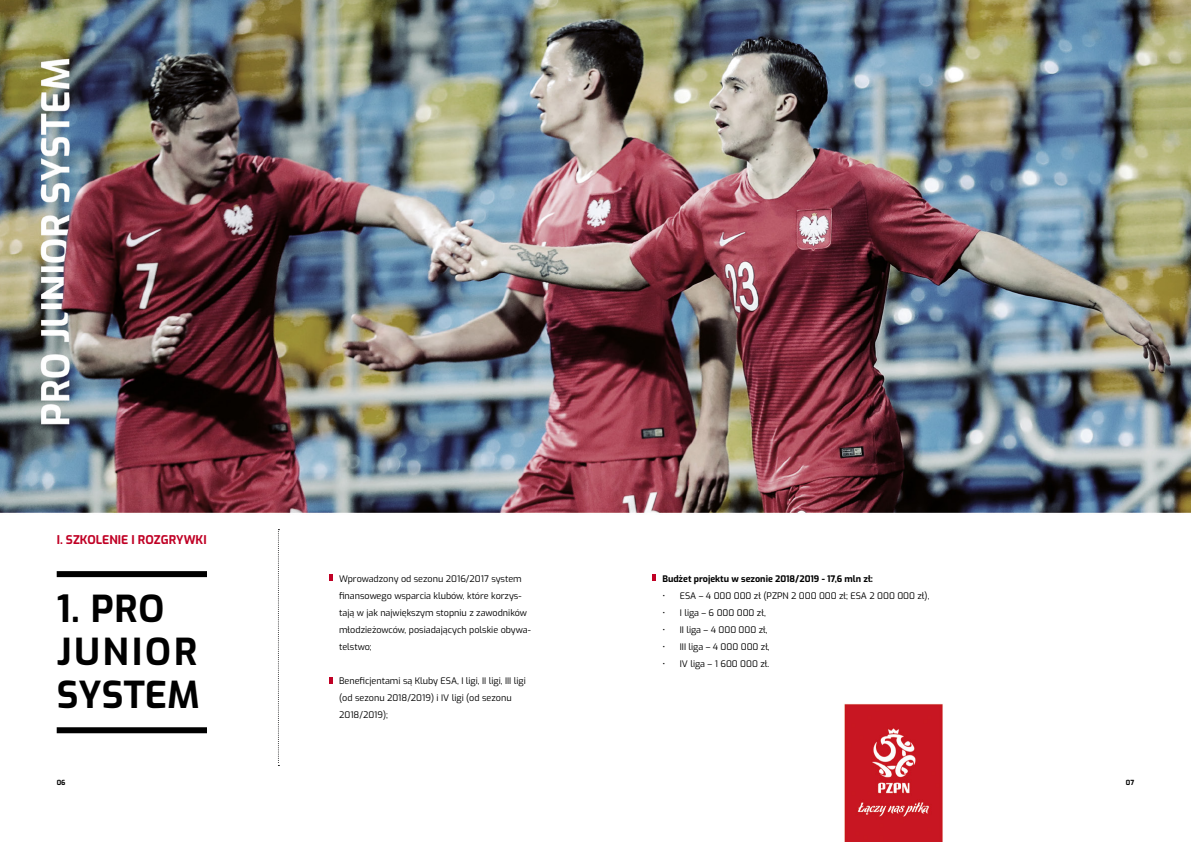
<style>
.page{position:relative;width:1191px;height:842px;background:#fff}
.page>*{position:absolute;margin:0;border:0;box-sizing:border-box;transform-origin:0 0}
.t1{font:700 37px "Exo";letter-spacing:.02em;color:#000}
.t2{font:700 12px "Exo";color:#c00025}
.t3{font:9px/17px "Exo";color:#000}
.t4{font:700 9px "Exo";color:#000}
.t5{font:700 7px "Exo";color:#000}
</style>
<div class="page">
<img style="left:0;top:0;width:1191px;height:842px">
<svg style="left:329px;top:574px;width:3px;height:7px"></svg>
<svg style="left:329px;top:677px;width:3px;height:7px"></svg>
<svg style="left:278px;top:529px;width:1px;height:237px"></svg>
<svg style="left:652px;top:574px;width:3px;height:7px"></svg>
<div style="left:57px;top:571px;width:150px;height:6px;background:#000"></div>
<div style="left:57px;top:727px;width:150px;height:6px;background:#000"></div>
<p class="t2" style="left:57px;top:531px;width:151px">I. SZKOLENIE I ROZGRYWKI</p>
<p class="t1" style="left:57px;top:581px;width:109px">1. PRO</p>
<p class="t1" style="left:57px;top:624px;width:142px">JUNIOR</p>
<p class="t1" style="left:57px;top:667px;width:144px">SYSTEM</p>
<p class="t3" style="left:339px;top:569px;width:193px">Wprowadzony od sezonu 2016/2017 system finansowego wsparcia klubów, które korzys&shy;tają w jak największym stopniu z zawodników młodzieżowców, posiadających polskie obywa&shy;telstwo;</p>
<p class="t3" style="left:339px;top:671px;width:188px">Beneficjentami są Kluby ESA, I ligi, II ligi, III ligi</p>
<p class="t3" style="left:339px;top:688px;width:174px">(od sezonu 2018/2019) i IV ligi (od sezonu<br>2018/2019);</p>
<p class="t4" style="left:662px;top:572px;width:212px">Budżet projektu w sezonie 2018/2019 - 17,6 mln zł:</p>
<p class="t3" style="left:662px;top:586px;width:268px">• ESA – 4 000 000 zł (PZPN 2 000 000 zł; ESA 2 000 000 zł),</p>
<p class="t3" style="left:662px;top:603px;width:105px">• I liga – 6 000 000 zł,</p>
<p class="t3" style="left:662px;top:620px;width:107px">• II liga – 4 000 000 zł,</p>
<p class="t3" style="left:662px;top:637px;width:109px">• III liga – 4 000 000 zł,</p>
<p class="t3" style="left:662px;top:654px;width:108px">• IV liga – 1 600 000 zł.</p>
<p class="t5" style="left:57px;top:777px;width:10px">06</p>
<p class="t5" style="left:1125px;top:777px;width:10px">07</p>
</div>
